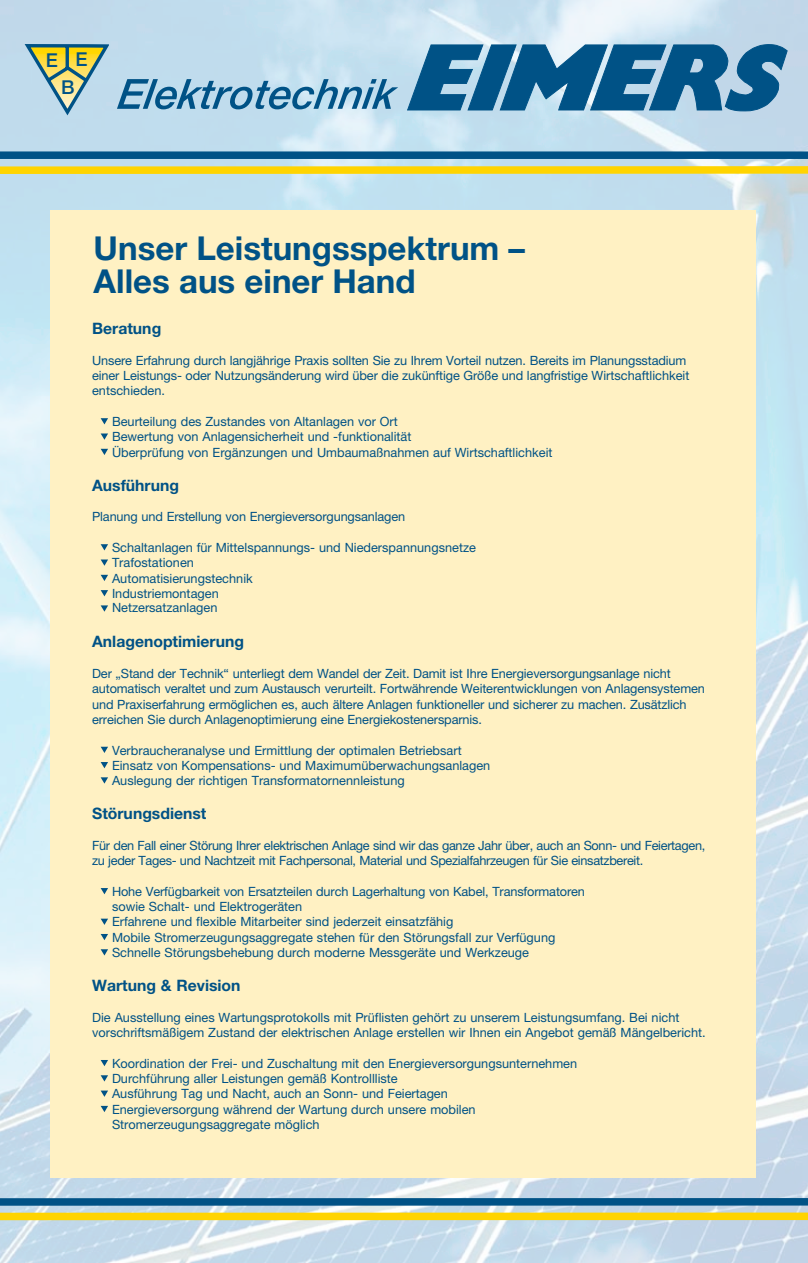
<style>
.page{position:relative;width:808px;height:1263px;background:#fff}
.page>*{position:absolute;margin:0;border:0;box-sizing:border-box;transform-origin:0 0}
.t1{font:700 33px/33px "Helvetica Neue";color:#005286}
.t2{font:500 19.2px/27px "Helvetica Neue";color:#005286;text-align:center}
.t3{font:700 15.75px "Helvetica Neue";color:#005286}
.t4{font:12.75px/15.3px "Helvetica Neue";color:#005286}
.t5{font:12.75px/15.3px "Helvetica Neue";letter-spacing:-.025em;color:#005286}
</style>
<div class="page">
<img style="left:0;top:0;width:808px;height:1263px">
<div style="left:50px;top:211px;width:705px;height:967px;background:#fff1c3"></div>
<svg style="left:101px;top:418px;width:7px;height:6px"></svg>
<svg style="left:101px;top:433px;width:7px;height:7px"></svg>
<svg style="left:101px;top:449px;width:7px;height:6px"></svg>
<svg style="left:101px;top:544px;width:7px;height:6px"></svg>
<svg style="left:101px;top:559px;width:7px;height:7px"></svg>
<svg style="left:101px;top:575px;width:7px;height:6px"></svg>
<svg style="left:101px;top:590px;width:7px;height:6px"></svg>
<svg style="left:101px;top:605px;width:7px;height:7px"></svg>
<svg style="left:101px;top:747px;width:7px;height:6px"></svg>
<svg style="left:101px;top:762px;width:7px;height:6px"></svg>
<svg style="left:101px;top:777px;width:7px;height:7px"></svg>
<svg style="left:101px;top:888px;width:7px;height:6px"></svg>
<svg style="left:101px;top:919px;width:7px;height:6px"></svg>
<svg style="left:101px;top:934px;width:7px;height:6px"></svg>
<svg style="left:101px;top:949px;width:7px;height:6px"></svg>
<svg style="left:101px;top:1060px;width:7px;height:6px"></svg>
<svg style="left:101px;top:1075px;width:7px;height:6px"></svg>
<svg style="left:101px;top:1090px;width:7px;height:7px"></svg>
<svg style="left:101px;top:1106px;width:7px;height:6px"></svg>
<svg style="left:24px;top:42px;width:83px;height:76px;background:#b6c6a9"></svg>
<div style="left:0;top:151px;width:808px;height:8px;background:#005286"></div>
<svg style="left:0;top:162px;width:808px;height:16px;background:#e0da7f"></svg>
<svg style="left:117px;top:79px;width:281px;height:30px;background:#7aaac7"></svg>
<svg style="left:406px;top:44px;width:382px;height:68px;background:#3c7ca5"></svg>
<svg style="left:0;top:1194px;width:808px;height:30px;background:#a4b796"></svg>
<h2 class="t2" style="left:46px;top:46px;width:43px">E E<br>B</h2>
<h1 class="t1" style="left:94px;top:231px;width:433px">Unser Leistungsspektrum –<br>Alles aus einer Hand</h1>
<p class="t3" style="left:92px;top:319px;width:71px">Beratung</p>
<p class="t4" style="left:92px;top:352px;width:599px">Unsere Erfahrung durch langjährige Praxis sollten Sie zu Ihrem Vorteil nutzen. Bereits im Planungsstadium einer Leistungs- oder Nutzungsänderung wird über die zukünftige Größe und langfristige Wirtschaftlichkeit entschieden.</p>
<p class="t4" style="left:112px;top:414px;width:442px">Beurteilung des Zustandes von Altanlagen vor Ort<br>Bewertung von Anlagensicherheit und -funktionalität<br>Überprüfung von Ergänzungen und Umbaumaßnahmen auf Wirtschaftlichkeit</p>
<p class="t3" style="left:92px;top:475px;width:88px">Ausführung</p>
<p class="t4" style="left:92px;top:509px;width:315px">Planung und Erstellung von Energieversorgungsanlagen</p>
<p class="t4" style="left:112px;top:540px;width:365px">Schaltanlagen für Mittelspannungs- und Niederspannungsnetze<br>Trafostationen<br>Automatisierungstechnik<br>Industriemontagen</p>
<p class="t4" style="left:112px;top:599px;width:107px">Netzersatzanlagen</p>
<p class="t3" style="left:92px;top:632px;width:153px">Anlagenoptimierung</p>
<p class="t4" style="left:92px;top:666px;width:614px">Der „Stand der Technik“ unterliegt dem Wandel der Zeit. Damit ist Ihre Energieversorgungsanlage nicht automatisch veraltet und zum Austausch verurteilt. Fortwährende Weiterentwicklungen von Anlagensystemen und Praxiserfahrung ermöglichen es, auch ältere Anlagen funktioneller und sicherer zu machen. Zusätzlich erreichen Sie durch Anlagenoptimierung eine Energiekostenersparnis.</p>
<p class="t4" style="left:112px;top:742px;width:380px">Verbraucheranalyse und Ermittlung der optimalen Betriebsart<br>Einsatz von Kompensations- und Maximumüberwachungsanlagen<br>Auslegung der richtigen Transformatornennleistung</p>
<p class="t3" style="left:92px;top:804px;width:116px">Störungsdienst</p>
<p class="t5" style="left:92px;top:837px;width:615px">Für den Fall einer Störung Ihrer elektrischen Anlage sind wir das ganze Jahr über, auch an Sonn- und Feiertagen, zu jeder Tages- und Nachtzeit mit Fachpersonal, Material und Spezialfahrzeugen für Sie einsatzbereit.</p>
<p class="t4" style="left:112px;top:883px;width:474px">Hohe Verfügbarkeit von Ersatzteilen durch Lagerhaltung von Kabel, Transformatoren sowie Schalt- und Elektrogeräten<br>Erfahrene und flexible Mitarbeiter sind jederzeit einsatzfähig<br>Mobile Stromerzeugungsaggregate stehen für den Störungsfall zur Verfügung Schnelle Störungsbehebung durch moderne Messgeräte und Werkzeuge</p>
<p class="t3" style="left:92px;top:976px;width:150px">Wartung &amp; Revision</p>
<p class="t4" style="left:92px;top:1009px;width:615px">Die Ausstellung eines Wartungsprotokolls mit Prüflisten gehört zu unserem Leistungsumfang. Bei nicht vorschriftsmäßigem Zustand der elektrischen Anlage erstellen wir Ihnen ein Angebot gemäß Mängelbericht.</p>
<p class="t4" style="left:112px;top:1055px;width:467px">Koordination der Frei- und Zuschaltung mit den Energieversorgungsunternehmen Durchführung aller Leistungen gemäß Kontrollliste<br>Ausführung Tag und Nacht, auch an Sonn- und Feiertagen<br>Energieversorgung während der Wartung durch unsere mobilen Stromerzeugungsaggregate möglich</p>
</div>
